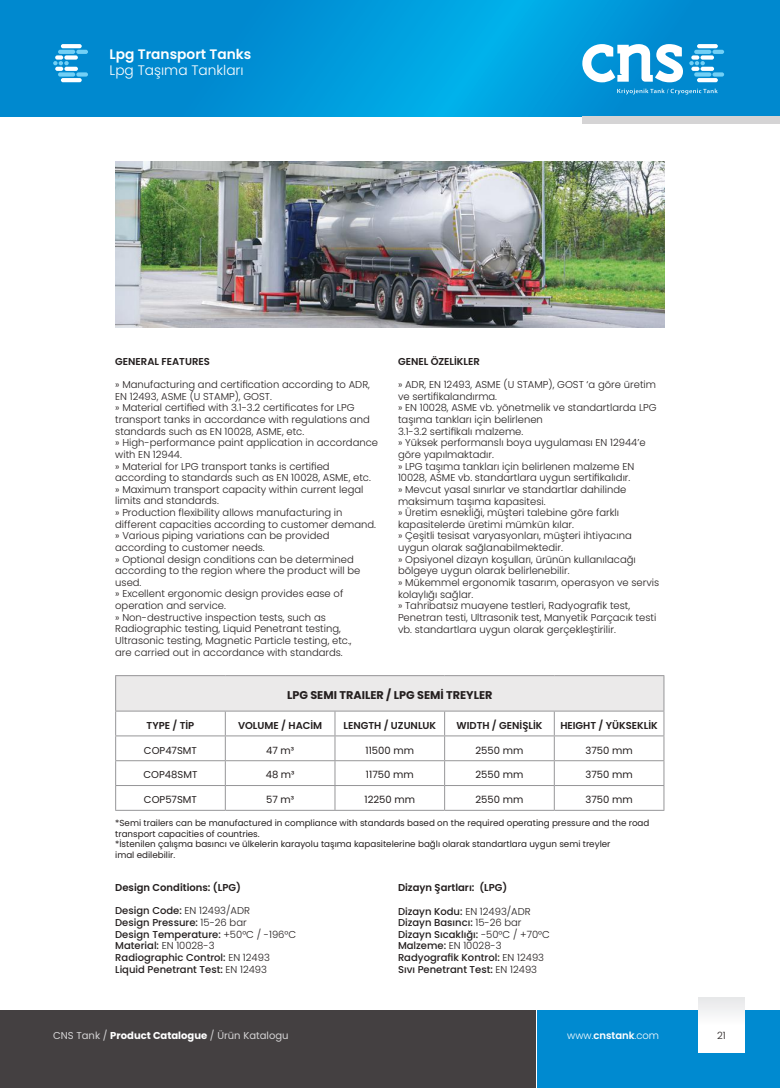
<style>
.page{position:relative;width:780px;height:1088px;background:#fff}
.page>*{position:absolute;margin:0;border:0;box-sizing:border-box;transform-origin:0 0}
.t1{font:600 13.75px "Poppins";color:#fff}
.t2{font:300 13.75px "Poppins";color:#fff}
.t3{font:700 11.25px "Poppins";color:#241f1f}
.t4{font:300 10px/11.6px "Poppins";color:#241f1f}
.t5{font:500 10px/11.6px "Poppins";color:#241f1f}
.t6{font:600 10px "Poppins";color:#241f1f}
.t7{font:10px "Poppins";color:#241f1f}
.t8{font:10px "Poppins";color:#d5d4d5}
.t9{font:300 10px "Poppins";color:#fff}
.t10{font:8.75px/10.5px "Poppins";color:#241f1f}
.s1{font-weight:300}
.s2{font-weight:700;color:#fff}
.s3{font-weight:600}
</style>
<div class="page">
<svg style="left:0;top:0;width:780px;height:117px;background:#0094d7"></svg>
<div style="left:537px;top:1010px;width:243px;height:78px;background:#008ad0"></div>
<div style="left:0;top:1010px;width:535px;height:78px;background:#444041"></div>
<div style="left:698px;top:997px;width:46px;height:55px;background:linear-gradient(to bottom,#ecedee,#fff)"></div>
<div style="left:582px;top:117px;width:198px;height:7px;background:#d5d4d5"></div>
<svg style="left:582px;top:44px;width:101px;height:38px"></svg>
<svg style="left:697px;top:44px;width:20px;height:4px"></svg>
<svg style="left:697px;top:78px;width:20px;height:4px"></svg>
<div style="left:691px;top:55px;width:8px;height:5px;background:#fff;border-radius:2px"></div>
<svg style="left:700px;top:67px;width:14px;height:4px"></svg>
<div style="left:700px;top:55px;width:14px;height:5px;background:#fff;border-radius:2px"></div>
<div style="left:694px;top:72px;width:17px;height:5px;background:#72d0f6;border-radius:2px"></div>
<hr style="left:694px;top:50px;width:17px;height:4px;background:#72d0f6;border-radius:2px">
<div style="left:712px;top:72px;width:12px;height:5px;background:#72d0f6;border-radius:2px"></div>
<hr style="left:712px;top:50px;width:12px;height:4px;background:#72d0f6;border-radius:2px">
<svg style="left:689px;top:61px;width:15px;height:10px"></svg>
<svg style="left:617px;top:89px;width:100px;height:6px"></svg>
<svg style="left:61px;top:44px;width:21px;height:4px"></svg>
<svg style="left:61px;top:78px;width:21px;height:4px"></svg>
<div style="left:55px;top:55px;width:8px;height:5px;background:#fff;border-radius:2px"></div>
<svg style="left:64px;top:67px;width:14px;height:4px"></svg>
<div style="left:64px;top:55px;width:14px;height:5px;background:#fff;border-radius:2px"></div>
<div style="left:58px;top:72px;width:17px;height:5px;background:#72d0f6;border-radius:2px"></div>
<hr style="left:58px;top:50px;width:17px;height:4px;background:#72d0f6;border-radius:2px">
<div style="left:76px;top:72px;width:12px;height:5px;background:#72d0f6;border-radius:2px"></div>
<hr style="left:76px;top:50px;width:12px;height:4px;background:#72d0f6;border-radius:2px">
<svg style="left:53px;top:61px;width:16px;height:10px"></svg>
<img style="left:115px;top:161px;width:549px;height:167px">
<div style="left:116px;top:676px;width:548px;height:35px;background:#ebeaea"></div>
<hr style="left:115px;top:675px;width:110px;height:1px;background:#969698">
<hr style="left:115px;top:676px;width:1px;height:35px;background:#969698">
<hr style="left:225px;top:675px;width:110px;height:1px;background:#969698">
<hr style="left:335px;top:675px;width:109px;height:1px;background:#969698">
<hr style="left:444px;top:675px;width:110px;height:1px;background:#969698">
<hr style="left:554px;top:675px;width:110px;height:1px;background:#969698">
<hr style="left:663px;top:676px;width:1px;height:35px;background:#969698">
<hr style="left:115px;top:711px;width:110px;height:1px;background:#969698">
<hr style="left:225px;top:711px;width:110px;height:1px;background:#969698">
<hr style="left:335px;top:711px;width:109px;height:1px;background:#969698">
<hr style="left:444px;top:711px;width:110px;height:1px;background:#969698">
<hr style="left:554px;top:711px;width:110px;height:1px;background:#969698">
<hr style="left:115px;top:735px;width:110px;height:1px;background:#969698">
<hr style="left:225px;top:735px;width:110px;height:1px;background:#969698">
<hr style="left:335px;top:735px;width:109px;height:1px;background:#969698">
<hr style="left:444px;top:735px;width:110px;height:1px;background:#969698">
<hr style="left:554px;top:735px;width:110px;height:1px;background:#969698">
<hr style="left:115px;top:760px;width:110px;height:1px;background:#969698">
<hr style="left:225px;top:760px;width:110px;height:1px;background:#969698">
<hr style="left:335px;top:760px;width:109px;height:1px;background:#969698">
<hr style="left:444px;top:760px;width:110px;height:1px;background:#969698">
<hr style="left:554px;top:760px;width:110px;height:1px;background:#969698">
<hr style="left:115px;top:785px;width:110px;height:1px;background:#969698">
<svg style="left:115px;top:711px;width:1px;height:99px"></svg>
<hr style="left:225px;top:785px;width:110px;height:1px;background:#969698">
<svg style="left:225px;top:711px;width:1px;height:99px"></svg>
<hr style="left:335px;top:785px;width:109px;height:1px;background:#969698">
<svg style="left:334px;top:711px;width:1px;height:99px"></svg>
<hr style="left:444px;top:785px;width:110px;height:1px;background:#969698">
<svg style="left:444px;top:711px;width:1px;height:99px"></svg>
<hr style="left:554px;top:785px;width:110px;height:1px;background:#969698">
<svg style="left:554px;top:711px;width:1px;height:99px"></svg>
<svg style="left:663px;top:711px;width:1px;height:99px"></svg>
<hr style="left:115px;top:810px;width:110px;height:1px;background:#969698">
<hr style="left:225px;top:810px;width:110px;height:1px;background:#969698">
<hr style="left:335px;top:810px;width:109px;height:1px;background:#969698">
<hr style="left:444px;top:810px;width:110px;height:1px;background:#969698">
<hr style="left:554px;top:810px;width:110px;height:1px;background:#969698">
<h1 class="t1" style="left:110px;top:46px;width:143px">Lpg Transport Tanks</h1>
<h1 class="t2" style="left:110px;top:62px;width:136px">Lpg Taşıma Tankları</h1>
<p class="t6" style="left:115px;top:356px;width:96px">GENERAL FEATURES</p>
<p class="t4" style="left:115px;top:379px;width:264px">» Manufacturing and certification according to ADR, EN 12493, ASME (U STAMP), GOST.<br>» Material certified with 3.1-3.2 certificates for LPG transport tanks in accordance with regulations and standards such as EN 10028, ASME, etc.<br>» High-performance paint application in accordance with EN 12944.<br>» Material for LPG transport tanks is certified according to standards such as EN 10028, ASME, etc.<br>» Maximum transport capacity within current legal limits and standards.<br>» Production flexibility allows manufacturing in different capacities according to customer demand. » Various piping variations can be provided according to customer needs.<br>» Optional design conditions can be determined according to the region where the product will be used.<br>» Excellent ergonomic design provides ease of operation and service.<br>» Non-destructive inspection tests, such as Radiographic testing, Liquid Penetrant testing, Ultrasonic testing, Magnetic Particle testing, etc.,<br>are carried out in accordance with standards.</p>
<p class="t6" style="left:398px;top:356px;width:83px">GENEL ÖZELİKLER</p>
<p class="t4" style="left:398px;top:379px;width:263px">» ADR, EN 12493, ASME (U STAMP), GOST ‘a göre üretim ve sertifikalandırma.<br>» EN 10028, ASME vb. yönetmelik ve standartlarda LPG taşıma tankları için belirlenen<br>3.1-3.2 sertifikalı malzeme.<br>» Yüksek performanslı boya uygulaması EN 12944’e göre yapılmaktadır.<br>» LPG taşıma tankları için belirlenen malzeme EN 10028, ASME vb. standartlara uygun sertifikalıdır.<br>» Mevcut yasal sınırlar ve standartlar dahilinde maksimum taşıma kapasitesi.<br>» Üretim esnekliği, müşteri talebine göre farklı kapasitelerde üretimi mümkün kılar.<br>» Çeşitli tesisat varyasyonları, müşteri ihtiyacına uygun olarak sağlanabilmektedir.<br>» Opsiyonel dizayn koşulları, ürünün kullanılacağı bölgeye uygun olarak belirlenebilir.<br>» Mükemmel ergonomik tasarım, operasyon ve servis kolaylığı sağlar.<br>» Tahribatsız muayene testleri, Radyografik test, Penetran testi, Ultrasonik test, Manyetik Parçacık testi vb. standartlara uygun olarak gerçekleştirilir.</p>
<p class="t3" style="left:287px;top:689px;width:207px">LPG SEMI TRAILER / LPG SEMİ TREYLER</p>
<p class="t6" style="left:147px;top:719px;width:49px">TYPE / TİP</p>
<p class="t6" style="left:238px;top:719px;width:86px">VOLUME / HACİM</p>
<p class="t6" style="left:343px;top:719px;width:94px">LENGTH / UZUNLUK</p>
<p class="t6" style="left:456px;top:719px;width:87px">WIDTH / GENİŞLİK</p>
<p class="t6" style="left:560px;top:719px;width:99px">HEIGHT / YÜKSEKLİK</p>
<p class="t7" style="left:144px;top:744px;width:55px">COP47SMT</p>
<p class="t7" style="left:266px;top:744px;width:30px">47 m³</p>
<p class="t7" style="left:365px;top:744px;width:50px">11500 mm</p>
<p class="t7" style="left:475px;top:744px;width:49px">2550 mm</p>
<p class="t7" style="left:585px;top:744px;width:49px">3750 mm</p>
<p class="t7" style="left:143px;top:769px;width:55px">COP48SMT</p>
<p class="t7" style="left:266px;top:769px;width:30px">48 m³</p>
<p class="t7" style="left:366px;top:769px;width:49px">11750 mm</p>
<p class="t7" style="left:475px;top:769px;width:49px">2550 mm</p>
<p class="t7" style="left:585px;top:769px;width:49px">3750 mm</p>
<p class="t7" style="left:144px;top:794px;width:55px">COP57SMT</p>
<p class="t7" style="left:266px;top:794px;width:30px">57 m³</p>
<p class="t7" style="left:364px;top:794px;width:52px">12250 mm</p>
<p class="t7" style="left:475px;top:794px;width:49px">2550 mm</p>
<p class="t7" style="left:585px;top:794px;width:49px">3750 mm</p>
<p class="t10" style="left:115px;top:818px;width:535px">*Semi trailers can be manufactured in compliance with standards based on the required operating pressure and the road transport capacities of countries.<br>*İstenilen çalışma basıncı ve ülkelerin karayolu taşıma kapasitelerine bağlı olarak standartlara uygun semi treyler<br>imal edilebilir.</p>
<p class="t6" style="left:115px;top:882px;width:127px">Design Conditions: (LPG)</p>
<p class="t5" style="left:115px;top:905px;width:182px">Design Code: <span class="s1">EN 12493/ADR<br></span>Design Pressure: <span class="s1">15-26 bar<br></span>Design Temperature: <span class="s1">+50°C / -196°C<br></span>Material: <span class="s1">EN 10028-3<br></span>Radiographic Control: <span class="s1">EN 12493<br></span>Liquid Penetrant Test: <span class="s1">EN 12493</span></p>
<p class="t6" style="left:398px;top:882px;width:111px">Dizayn Şartları: (LPG)</p>
<p class="t5" style="left:398px;top:905px;width:153px">Dizayn Kodu: <span class="s1">EN 12493/ADR<br></span>Dizayn Basıncı: <span class="s1">15-26 bar<br></span>Dizayn Sıcaklığı: <span class="s1">-50°C / +70°C<br></span>Malzeme: <span class="s1">EN 10028-3<br></span>Radyografik Kontrol: <span class="s1">EN 12493<br></span>Sıvı Penetrant Test: <span class="s1">EN 12493</span></p>
<p class="t8" style="left:53px;top:1029px;width:237px">CNS Tank / <span class="s2">Product Catalogue</span> / Ürün Katalogu</p>
<p class="t9" style="left:567px;top:1029px;width:93px">www.<span class="s3">cnstank</span>.com</p>
<p class="t4" style="left:717px;top:1029px;width:10px">21</p>
</div>
